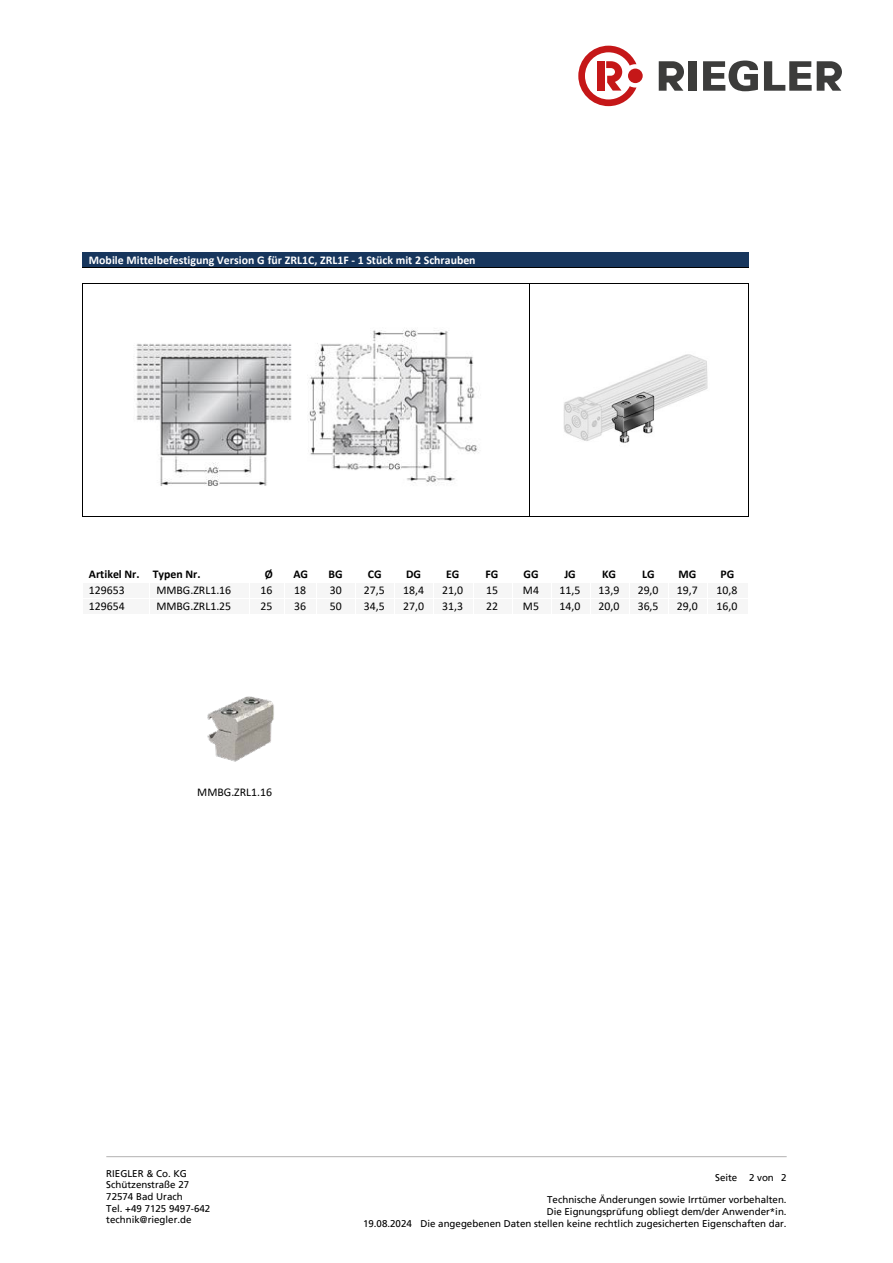
<style>
.page{position:relative;width:893px;height:1263px;background:#fff}
.page>*{position:absolute;margin:0;border:0;box-sizing:border-box;transform-origin:0 0}
.t1{font:11.85px "Calibri";color:#000}
.t2{font:700 11.85px "Calibri";color:#fff}
.t3{font:700 11.85px "Calibri";color:#000}
.t4{font:9.75px/11.7px "Frutiger LT Pro";color:#000}
</style>
<div class="page">
<svg style="left:659px;top:61px;width:25px;height:30px"></svg>
<div style="left:689px;top:61px;width:8px;height:30px;background:#3c3c3b"></div>
<svg style="left:703px;top:61px;width:55px;height:30px"></svg>
<svg style="left:764px;top:61px;width:78px;height:30px"></svg>
<svg style="left:578px;top:46px;width:58px;height:60px"></svg>
<div style="left:628px;top:69px;width:15px;height:14px;background:#c51718;border-radius:50%"></div>
<hr style="left:106px;top:1156px;width:681px;height:1px;background:#b3b2b2">
<div style="left:82px;top:252px;width:666px;height:15px;background:#17365d"></div>
<hr style="left:82px;top:267px;width:149px;height:1px;background:#000">
<hr style="left:232px;top:267px;width:148px;height:1px;background:#000">
<hr style="left:381px;top:267px;width:149px;height:1px;background:#000">
<hr style="left:530px;top:267px;width:218px;height:1px;background:#000">
<hr style="left:83px;top:283px;width:148px;height:1px;background:#000">
<hr style="left:232px;top:283px;width:148px;height:1px;background:#000">
<hr style="left:381px;top:283px;width:148px;height:1px;background:#000">
<hr style="left:531px;top:283px;width:217px;height:1px;background:#000">
<hr style="left:82px;top:284px;width:1px;height:232px;background:#000">
<hr style="left:529px;top:284px;width:1px;height:232px;background:#000">
<hr style="left:748px;top:284px;width:1px;height:232px;background:#000">
<hr style="left:83px;top:516px;width:97px;height:1px;background:#000">
<hr style="left:180px;top:516px;width:302px;height:1px;background:#000">
<hr style="left:482px;top:516px;width:47px;height:1px;background:#000">
<hr style="left:530px;top:516px;width:87px;height:1px;background:#000">
<hr style="left:618px;top:516px;width:130px;height:1px;background:#000">
<div style="left:82px;top:582px;width:67px;height:16px;background:#f6f6f6"></div>
<div style="left:150px;top:582px;width:99px;height:16px;background:#f6f6f6"></div>
<div style="left:249px;top:582px;width:35px;height:16px;background:#f6f6f6"></div>
<div style="left:285px;top:582px;width:31px;height:16px;background:#f6f6f6"></div>
<div style="left:317px;top:582px;width:38px;height:16px;background:#f6f6f6"></div>
<div style="left:356px;top:582px;width:38px;height:16px;background:#f6f6f6"></div>
<div style="left:395px;top:582px;width:38px;height:16px;background:#f6f6f6"></div>
<div style="left:434px;top:582px;width:39px;height:16px;background:#f6f6f6"></div>
<div style="left:473px;top:582px;width:39px;height:16px;background:#f6f6f6"></div>
<div style="left:512px;top:582px;width:39px;height:16px;background:#f6f6f6"></div>
<div style="left:551px;top:582px;width:39px;height:16px;background:#f6f6f6"></div>
<div style="left:590px;top:582px;width:39px;height:16px;background:#f6f6f6"></div>
<div style="left:630px;top:582px;width:38px;height:16px;background:#f6f6f6"></div>
<div style="left:669px;top:582px;width:38px;height:16px;background:#f6f6f6"></div>
<div style="left:708px;top:582px;width:40px;height:16px;background:#f6f6f6"></div>
<hr style="left:83px;top:582px;width:66px;height:1px;background:#fff">
<hr style="left:151px;top:582px;width:98px;height:1px;background:#fff">
<hr style="left:250px;top:582px;width:34px;height:1px;background:#fff">
<hr style="left:285px;top:582px;width:31px;height:1px;background:#fff">
<hr style="left:318px;top:582px;width:37px;height:1px;background:#fff">
<hr style="left:357px;top:582px;width:37px;height:1px;background:#fff">
<hr style="left:396px;top:582px;width:38px;height:1px;background:#fff">
<hr style="left:435px;top:582px;width:38px;height:1px;background:#fff">
<hr style="left:474px;top:582px;width:38px;height:1px;background:#fff">
<hr style="left:513px;top:582px;width:38px;height:1px;background:#fff">
<hr style="left:552px;top:582px;width:38px;height:1px;background:#fff">
<hr style="left:591px;top:582px;width:38px;height:1px;background:#fff">
<hr style="left:630px;top:582px;width:38px;height:1px;background:#fff">
<hr style="left:669px;top:582px;width:38px;height:1px;background:#fff">
<hr style="left:708px;top:582px;width:40px;height:1px;background:#fff">
<div style="left:82px;top:598px;width:67px;height:16px;background:#f6f6f6"></div>
<div style="left:150px;top:598px;width:99px;height:16px;background:#f6f6f6"></div>
<div style="left:249px;top:598px;width:35px;height:16px;background:#f6f6f6"></div>
<div style="left:285px;top:598px;width:31px;height:16px;background:#f6f6f6"></div>
<div style="left:317px;top:598px;width:38px;height:16px;background:#f6f6f6"></div>
<div style="left:356px;top:598px;width:38px;height:16px;background:#f6f6f6"></div>
<div style="left:395px;top:598px;width:38px;height:16px;background:#f6f6f6"></div>
<div style="left:434px;top:598px;width:39px;height:16px;background:#f6f6f6"></div>
<div style="left:473px;top:598px;width:39px;height:16px;background:#f6f6f6"></div>
<div style="left:512px;top:598px;width:39px;height:16px;background:#f6f6f6"></div>
<div style="left:551px;top:598px;width:39px;height:16px;background:#f6f6f6"></div>
<div style="left:590px;top:598px;width:39px;height:16px;background:#f6f6f6"></div>
<div style="left:630px;top:598px;width:38px;height:16px;background:#f6f6f6"></div>
<div style="left:669px;top:598px;width:38px;height:16px;background:#f6f6f6"></div>
<div style="left:708px;top:598px;width:40px;height:16px;background:#f6f6f6"></div>
<hr style="left:82px;top:598px;width:67px;height:1px;background:#fff">
<hr style="left:150px;top:598px;width:99px;height:1px;background:#fff">
<hr style="left:249px;top:598px;width:35px;height:1px;background:#fff">
<hr style="left:285px;top:598px;width:31px;height:1px;background:#fff">
<hr style="left:317px;top:598px;width:38px;height:1px;background:#fff">
<hr style="left:356px;top:598px;width:38px;height:1px;background:#fff">
<hr style="left:395px;top:598px;width:39px;height:1px;background:#fff">
<hr style="left:434px;top:598px;width:39px;height:1px;background:#fff">
<hr style="left:473px;top:598px;width:39px;height:1px;background:#fff">
<hr style="left:512px;top:598px;width:39px;height:1px;background:#fff">
<hr style="left:551px;top:598px;width:39px;height:1px;background:#fff">
<hr style="left:591px;top:598px;width:38px;height:1px;background:#fff">
<hr style="left:630px;top:598px;width:38px;height:1px;background:#fff">
<hr style="left:669px;top:598px;width:38px;height:1px;background:#fff">
<hr style="left:708px;top:598px;width:40px;height:1px;background:#fff">
<img style="left:207px;top:696px;width:67px;height:66px">
<img style="left:564px;top:354px;width:144px;height:89px">
<img style="left:136px;top:329px;width:343px;height:157px">
<p class="t2" style="left:89px;top:251px;width:388px">Mobile Mittelbefestigung Version G für ZRL1C, ZRL1F - 1 Stück mit 2 Schrauben</p>
<p class="t3" style="left:89px;top:566px;width:113px">Artikel Nr. Typen Nr.</p>
<p class="t3" style="left:265px;top:565px;width:10px">Ø</p>
<p class="t3" style="left:293px;top:565px;width:16px">AG</p>
<p class="t3" style="left:328px;top:566px;width:16px">BG</p>
<p class="t3" style="left:368px;top:566px;width:15px">CG</p>
<p class="t3" style="left:406px;top:566px;width:16px">DG</p>
<p class="t3" style="left:446px;top:566px;width:15px">EG</p>
<p class="t3" style="left:485px;top:566px;width:14px">FG</p>
<p class="t3" style="left:523px;top:566px;width:17px">GG</p>
<p class="t3" style="left:564px;top:566px;width:13px">JG</p>
<p class="t3" style="left:602px;top:566px;width:15px">KG</p>
<p class="t3" style="left:642px;top:566px;width:14px">LG</p>
<p class="t3" style="left:678px;top:566px;width:19px">MG</p>
<p class="t3" style="left:720px;top:566px;width:15px">PG</p>
<p class="t1" style="left:89px;top:582px;width:37px">129653</p>
<p class="t1" style="left:156px;top:582px;width:76px">MMBG.ZRL1.16</p>
<p class="t1" style="left:261px;top:582px;width:13px">16</p>
<p class="t1" style="left:294px;top:582px;width:13px">18</p>
<p class="t1" style="left:330px;top:582px;width:13px">30</p>
<p class="t1" style="left:364px;top:582px;width:22px">27,5</p>
<p class="t1" style="left:403px;top:582px;width:22px">18,4</p>
<p class="t1" style="left:442px;top:582px;width:22px">21,0</p>
<p class="t1" style="left:486px;top:582px;width:13px">15</p>
<p class="t1" style="left:523px;top:582px;width:18px">M4</p>
<p class="t1" style="left:559px;top:582px;width:22px">11,5</p>
<p class="t1" style="left:598px;top:582px;width:22px">13,9</p>
<p class="t1" style="left:638px;top:582px;width:22px">29,0</p>
<p class="t1" style="left:677px;top:582px;width:22px">19,7</p>
<p class="t1" style="left:717px;top:582px;width:22px">10,8</p>
<p class="t1" style="left:89px;top:598px;width:37px">129654</p>
<p class="t1" style="left:156px;top:598px;width:76px">MMBG.ZRL1.25</p>
<p class="t1" style="left:261px;top:598px;width:13px">25</p>
<p class="t1" style="left:294px;top:598px;width:13px">36</p>
<p class="t1" style="left:330px;top:598px;width:13px">50</p>
<p class="t1" style="left:364px;top:598px;width:22px">34,5</p>
<p class="t1" style="left:403px;top:598px;width:22px">27,0</p>
<p class="t1" style="left:442px;top:598px;width:22px">31,3</p>
<p class="t1" style="left:486px;top:598px;width:13px">22</p>
<p class="t1" style="left:523px;top:598px;width:18px">M5</p>
<p class="t1" style="left:559px;top:598px;width:22px">14,0</p>
<p class="t1" style="left:598px;top:598px;width:22px">20,0</p>
<p class="t1" style="left:638px;top:598px;width:22px">36,5</p>
<p class="t1" style="left:677px;top:598px;width:22px">29,0</p>
<p class="t1" style="left:717px;top:598px;width:22px">16,0</p>
<p class="t1" style="left:197px;top:784px;width:76px">MMBG.ZRL1.16</p>
<p class="t4" style="left:106px;top:1167px;width:105px">RIEGLER &amp; Co. KG<br>Schützenstraße 27<br>72574 Bad Urach<br>Tel. +49 7125 9497-642 technik@riegler.de</p>
<p class="t4" style="left:363px;top:1217px;width:50px">19.08.2024</p>
<p class="t4" style="left:715px;top:1172px;width:73px">Seite 2 von 2</p>
<p class="t4" style="left:420px;top:1194px;width:368px;text-align:right">Technische Änderungen sowie Irrtümer vorbehalten.<br>Die Eignungsprüfung obliegt dem/der Anwender*in.<br>Die angegebenen Daten stellen keine rechtlich zugesicherten Eigenschaften dar.</p>
</div>
